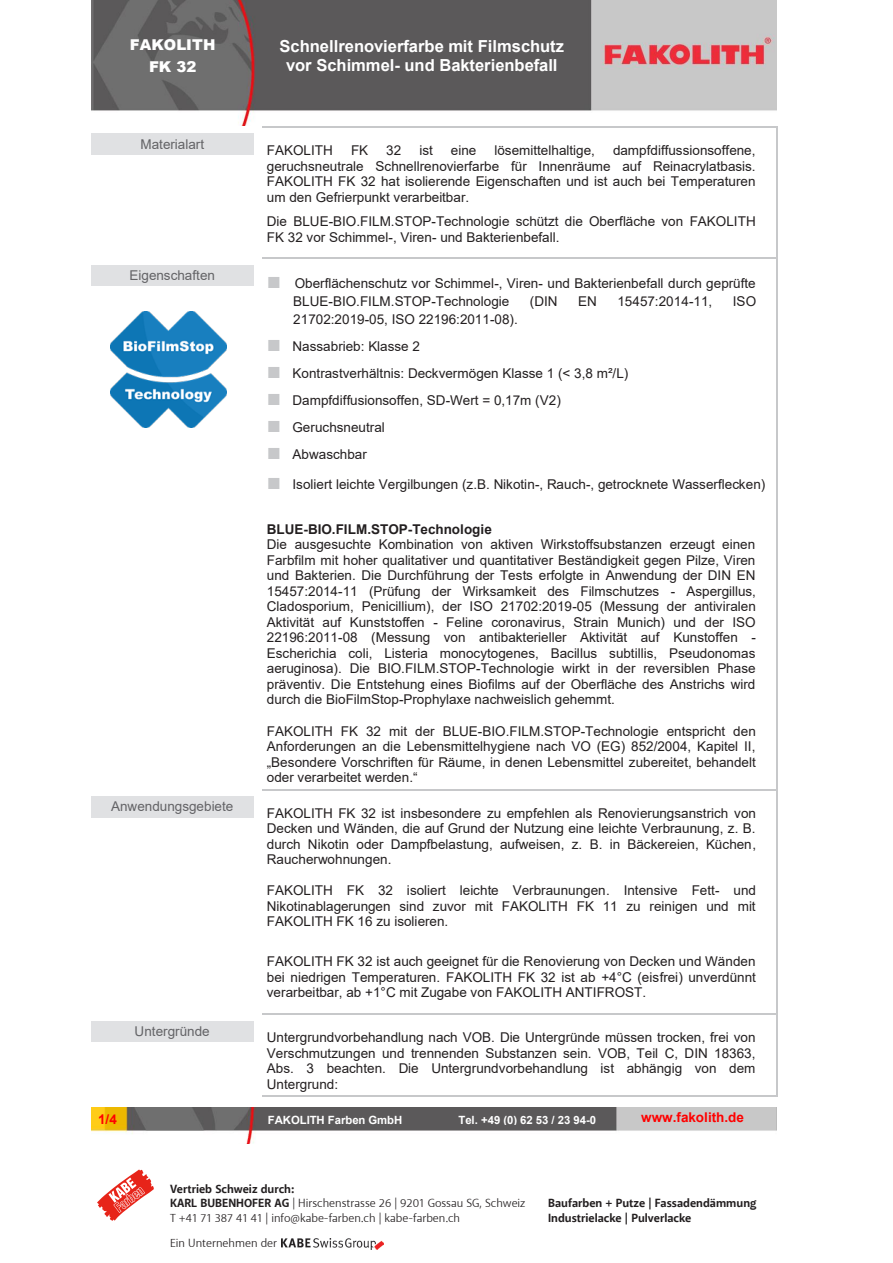
<style>
.page{position:relative;width:893px;height:1263px;background:#fff}
.page>*{position:absolute;margin:0;border:0;box-sizing:border-box;transform-origin:0 0}
.t1{font:700 16.5px/19px "Arial";color:#fff;text-align:center}
.t2{font:900 15px/21.3px "Arial";color:#fff;text-align:center}
.t3{font:13.5px/15.5px "Arial";letter-spacing:.005em;color:#231f20;text-align:justify}
.t4{font:13.5px "Arial";letter-spacing:.005em;color:#636366}
.t5{font:700 13.5px "Arial";color:#f00}
.t6{font:12px "Akagi Pro";color:#231f20}
.t7{font:700 12px "Akagi Pro";color:#231f20}
.t8{font:700 11.4px "Arial";letter-spacing:-.005em;color:#fff}
.s1{font-weight:900;font-size:24px;color:#c7c8ca}
.s2{font-weight:700}
</style>
<div class="page">
<svg style="left:97px;top:1169px;width:57px;height:52px"></svg>
<img style="left:281px;top:1238px;width:103px;height:12px">
<img style="left:92px;top:0;width:685px;height:127px">
<img style="left:92px;top:1108px;width:684px;height:35px">
<div style="left:91px;top:133px;width:162px;height:22px;background:#e0e1e3"></div>
<hr style="left:262px;top:127px;width:515px;height:1px;background:#c7c8ca">
<hr style="left:777px;top:133px;width:1px;height:125px;background:#c7c8ca">
<div style="left:91px;top:265px;width:162px;height:21px;background:#e0e1e3"></div>
<hr style="left:262px;top:258px;width:515px;height:1px;background:#c7c8ca">
<hr style="left:777px;top:265px;width:1px;height:524px;background:#c7c8ca">
<div style="left:91px;top:796px;width:162px;height:21px;background:#e0e1e3"></div>
<hr style="left:262px;top:789px;width:515px;height:1px;background:#c7c8ca">
<hr style="left:777px;top:796px;width:1px;height:218px;background:#c7c8ca">
<div style="left:91px;top:1020px;width:162px;height:22px;background:#e0e1e3"></div>
<hr style="left:262px;top:1014px;width:515px;height:1px;background:#c7c8ca">
<hr style="left:262px;top:1096px;width:515px;height:1px;background:#c7c8ca">
<hr style="left:777px;top:1020px;width:1px;height:76px;background:#c7c8ca">
<img style="left:110px;top:311px;width:116px;height:116px">
<p class="t2" style="left:130px;top:34px;width:87px">FAKOLITH<br>FK 32</p>
<p class="t4" style="left:140px;top:135px;width:65px">Materialart</p>
<p class="t4" style="left:129px;top:266px;width:87px">Eigenschaften</p>
<p class="t1" style="left:280px;top:37px;width:286px">Schnellrenovierfarbe mit Filmschutz vor Schimmel- und Bakterienbefall</p>
<p class="t3" style="left:267px;top:142px;width:68px">FAKOLITH</p>
<p class="t3" style="left:351px;top:142px;width:19px">FK</p>
<p class="t3" style="left:386px;top:142px;width:17px">32</p>
<p class="t3" style="left:419px;top:142px;width:15px">ist</p>
<p class="t3" style="left:451px;top:142px;width:27px">eine</p>
<p class="t3" style="left:494px;top:142px;width:102px">lösemittelhaltige,</p>
<p class="t3" style="left:267px;top:142px;width:490px;text-indent:346px">dampfdiffussionsoffene, geruchsneutrale Schnellrenovierfarbe für Innenräume auf Reinacrylatbasis.<br>FAKOLITH FK 32 hat isolierende Eigenschaften und ist auch bei Temperaturen um den Gefrierpunkt verarbeitbar.</p>
<p class="t3" style="left:267px;top:214px;width:490px">Die BLUE-BIO.FILM.STOP-Technologie schützt die Oberfläche von FAKOLITH<br>FK 32 vor Schimmel-, Viren- und Bakterienbefall.</p>
<p class="t3" style="left:293px;top:274px;width:464px;line-height:18px;text-indent:-26px"><span class="s1">■</span> Oberflächenschutz vor Schimmel-, Viren- und Bakterienbefall durch geprüfte<br>BLUE-BIO.FILM.STOP-Technologie</p>
<p class="t3" style="left:530px;top:293px;width:29px">(DIN</p>
<p class="t3" style="left:578px;top:293px;width:20px">EN</p>
<p class="t3" style="left:617px;top:293px;width:96px">15457:2014-11,</p>
<p class="t3" style="left:733px;top:293px;width:25px">ISO</p>
<p class="t3" style="left:293px;top:311px;width:226px">21702:2019-05, ISO 22196:2011-08).</p>
<p class="t3" style="left:267px;top:338px;width:155px"><span class="s1">■</span> Nassabrieb: Klasse 2</p>
<p class="t3" style="left:267px;top:366px;width:363px"><span class="s1">■</span> Kontrastverhältnis: Deckvermögen Klasse 1 (&lt; 3,8 m²/L)</p>
<p class="t3" style="left:267px;top:393px;width:296px"><span class="s1">■</span> Dampfdiffusionsoffen, SD-Wert = 0,17m (V2)</p>
<p class="t3" style="left:267px;top:420px;width:119px"><span class="s1">■</span> Geruchsneutral</p>
<p class="t3" style="left:267px;top:447px;width:102px"><span class="s1">■</span> Abwaschbar</p>
<p class="t3" style="left:267px;top:477px;width:500px"><span class="s1">■</span> Isoliert leichte Vergilbungen (z.B. Nikotin-, Rauch-, getrocknete Wasserflecken)</p>
<p class="t3" style="left:267px;top:521px;width:491px;text-align:left"><span class="s2">BLUE-BIO.FILM.STOP-Technologie<br></span>Die ausgesuchte Kombination von aktiven Wirkstoffsubstanzen erzeugt einen Farbfilm mit hoher qualitativer und quantitativer Beständigkeit gegen Pilze, Viren und Bakterien. Die Durchführung der Tests erfolgte in Anwendung der DIN EN 15457:2014-11 (Prüfung der Wirksamkeit des Filmschutzes - Aspergillus, Cladosporium, Penicillium), der ISO 21702:2019-05 (Messung der antiviralen Aktivität auf Kunststoffen - Feline coronavirus, Strain Munich) und der ISO 22196:2011-08 (Messung von antibakterieller Aktivität auf Kunstoffen - Escherichia coli, Listeria monocytogenes, Bacillus subtillis, Pseudonomas aeruginosa). Die BIO.FILM.STOP-Technologie wirkt in der reversiblen Phase präventiv. Die Entstehung eines Biofilms auf der Oberfläche des Anstrichs wird durch die BioFilmStop-Prophylaxe nachweislich gehemmt.</p>
<p class="t3" style="left:267px;top:723px;width:491px">FAKOLITH FK 32 mit der BLUE-BIO.FILM.STOP-Technologie entspricht den Anforderungen an die Lebensmittelhygiene nach VO (EG) 852/2004, Kapitel II, „Besondere Vorschriften für Räume, in denen Lebensmittel zubereitet, behandelt oder verarbeitet werden.“</p>
<p class="t4" style="left:111px;top:797px;width:124px">Anwendungsgebiete</p>
<p class="t3" style="left:267px;top:805px;width:491px">FAKOLITH FK 32 ist insbesondere zu empfehlen als Renovierungsanstrich von Decken und Wänden, die auf Grund der Nutzung eine leichte Verbraunung, z. B. durch Nikotin oder Dampfbelastung, aufweisen, z. B. in Bäckereien, Küchen, Raucherwohnungen.</p>
<p class="t3" style="left:267px;top:882px;width:491px">FAKOLITH FK 32 isoliert leichte Verbraunungen. Intensive Fett- und Nikotinablagerungen sind zuvor mit FAKOLITH FK 11 zu reinigen und mit FAKOLITH FK 16 zu isolieren.</p>
<p class="t3" style="left:267px;top:954px;width:491px">FAKOLITH FK 32 ist auch geeignet für die Renovierung von Decken und Wänden bei niedrigen Temperaturen. FAKOLITH FK 32 ist ab +4°C (eisfrei) unverdünnt verarbeitbar, ab +1°C mit Zugabe von FAKOLITH ANTIFROST.</p>
<p class="t4" style="left:135px;top:1022px;width:77px">Untergründe</p>
<p class="t3" style="left:267px;top:1029px;width:490px">Untergrundvorbehandlung nach VOB. Die Untergründe müssen trocken, frei von Verschmutzungen und trennenden Substanzen sein. VOB, Teil C, DIN 18363, Abs. 3 beachten. Die Untergrundvorbehandlung ist abhängig von dem Untergrund:</p>
<p class="t5" style="left:98px;top:1110px;width:20px">1/4</p>
<p class="t8" style="left:268px;top:1112px;width:136px">FAKOLITH Farben GmbH</p>
<p class="t8" style="left:458px;top:1112px;width:139px">Tel. +49 (0) 62 53 / 23 94-0</p>
<p class="t5" style="left:641px;top:1108px;width:104px">www.fakolith.de</p>
<p class="t7" style="left:170px;top:1181px;width:126px">Vertrieb Schweiz durch:</p>
<p class="t6" style="left:170px;top:1196px;width:357px"><span class="s2">KARL BUBENHOFER AG</span> | Hirschenstrasse 26 | 9201 Gossau SG, Schweiz</p>
<p class="t7" style="left:548px;top:1196px;width:210px">Baufarben + Putze | Fassadendämmung</p>
<p class="t6" style="left:170px;top:1210px;width:292px">T +41 71 387 41 41 | info@kabe-farben.ch | kabe-farben.ch</p>
<p class="t7" style="left:548px;top:1210px;width:145px">Industrielacke | Pulverlacke</p>
<p class="t6" style="left:170px;top:1235px;width:109px">Ein Unternehmen der</p>
</div>
